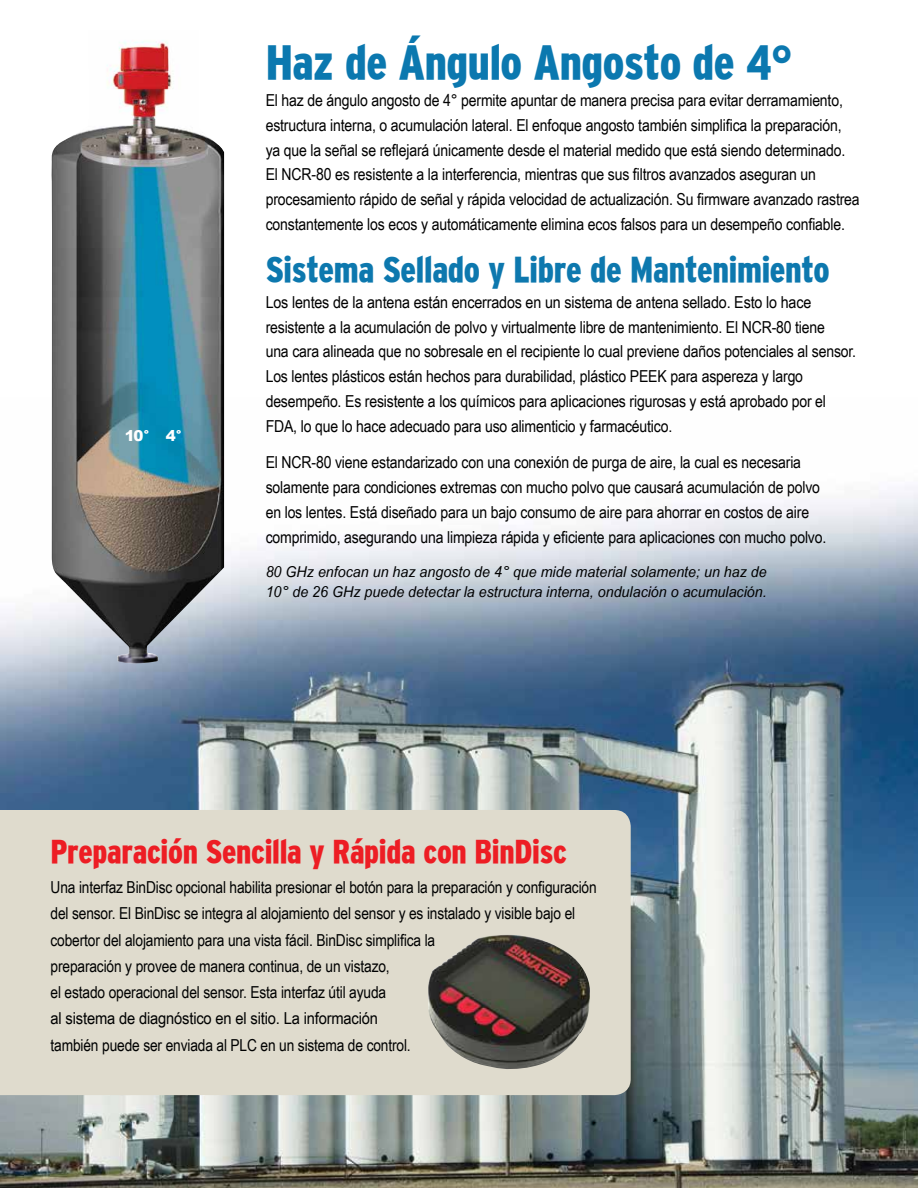
<style>
.page{position:relative;width:918px;height:1188px;background:#fff}
.page>*{position:absolute;margin:0;border:0;box-sizing:border-box;transform-origin:0 0}
.t1{font:900 condensed 48px "Interstate";letter-spacing:-.01em;color:#0b78af}
.t2{font:900 condensed 36px "Interstate";letter-spacing:-.01em;color:#0d78ae}
.t3{font:900 condensed 33px "Interstate";letter-spacing:-.01em;color:#ed1d24}
.t4{font:16.5px/24.8px "Arial Narrow";letter-spacing:-.01em;color:#000;scale:1.04 1}
.t5{font:16.5px/24.8px "Arial Narrow";letter-spacing:-.01em;color:#000;scale:1.06 1}
.t6{font:16.5px/26.2px "Arial Narrow";letter-spacing:-.01em;color:#000101}
.t7{font:italic 15px/19.5px "Arial Narrow";color:#000;scale:1.16 1}
.t8{font:900 15px "Arial";color:#fff}
</style>
<div class="page">
<img style="left:0;top:398px;width:918px;height:790px">
<div style="left:0;top:810px;width:631px;height:285px;background:#dfdbcd"></div>
<img style="left:428px;top:935px;width:162px;height:135px">
<img style="left:50px;top:40px;width:174px;height:624px">
<p class="t8" style="left:125px;top:425px;width:59px">10° 4°</p>
<h1 class="t1" style="left:266px;top:36px;width:528px">Haz de Ángulo Angosto de 4°</h1>
<p class="t4" style="left:266px;top:87px;width:573px">El haz de ángulo angosto de 4° permite apuntar de manera precisa para evitar derramamiento, estructura interna, o acumulación lateral. El enfoque angosto también simplifica la preparación, ya que la señal se reflejará únicamente desde el material medido que está siendo determinado.<br>El NCR-80 es resistente a la interferencia, mientras que sus filtros avanzados aseguran un procesamiento rápido de señal y rápida velocidad de actualización. Su firmware avanzado rastrea constantemente los ecos y automáticamente elimina ecos falsos para un desempeño confiable.</p>
<h2 class="t2" style="left:266px;top:250px;width:566px">Sistema Sellado y Libre de Mantenimiento</h2>
<p class="t5" style="left:266px;top:289px;width:559px">Los lentes de la antena están encerrados en un sistema de antena sellado. Esto lo hace resistente a la acumulación de polvo y virtualmente libre de mantenimiento. El NCR-80 tiene<br>una cara alineada que no sobresale en el recipiente lo cual previene daños potenciales al sensor.<br>Los lentes plásticos están hechos para durabilidad, plástico PEEK para aspereza y largo desempeño. Es resistente a los químicos para aplicaciones rigurosas y está aprobado por el FDA, lo que lo hace adecuado para uso alimenticio y farmacéutico.</p>
<p class="t4" style="left:266px;top:449px;width:541px">El NCR-80 viene estandarizado con una conexión de purga de aire, la cual es necesaria solamente para condiciones extremas con mucho polvo que causará acumulación de polvo en los lentes. Está diseñado para un bajo consumo de aire para ahorrar en costos de aire comprimido, asegurando una limpieza rápida y eficiente para aplicaciones con mucho polvo.</p>
<p class="t7" style="left:266px;top:562px;width:433px">80 GHz enfocan un haz angosto de 4° que mide material solamente; un haz de<br>10° de 26 GHz puede detectar la estructura interna, ondulación o acumulación.</p>
<h3 class="t3" style="left:51px;top:833px;width:518px">Preparación Sencilla y Rápida con BinDisc</h3>
<p class="t6" style="left:51px;top:874px;width:548px">Una interfaz BinDisc opcional habilita presionar el botón para la preparación y configuración del sensor. El BinDisc se integra al alojamiento del sensor y es instalado y visible bajo el cobertor del alojamiento para una vista fácil. BinDisc simplifica la<br>preparación y provee de manera continua, de un vistazo,<br>el estado operacional del sensor. Esta interfaz útil ayuda<br>al sistema de diagnóstico en el sitio. La información<br>también puede ser enviada al PLC en un sistema de control.</p>
</div>
